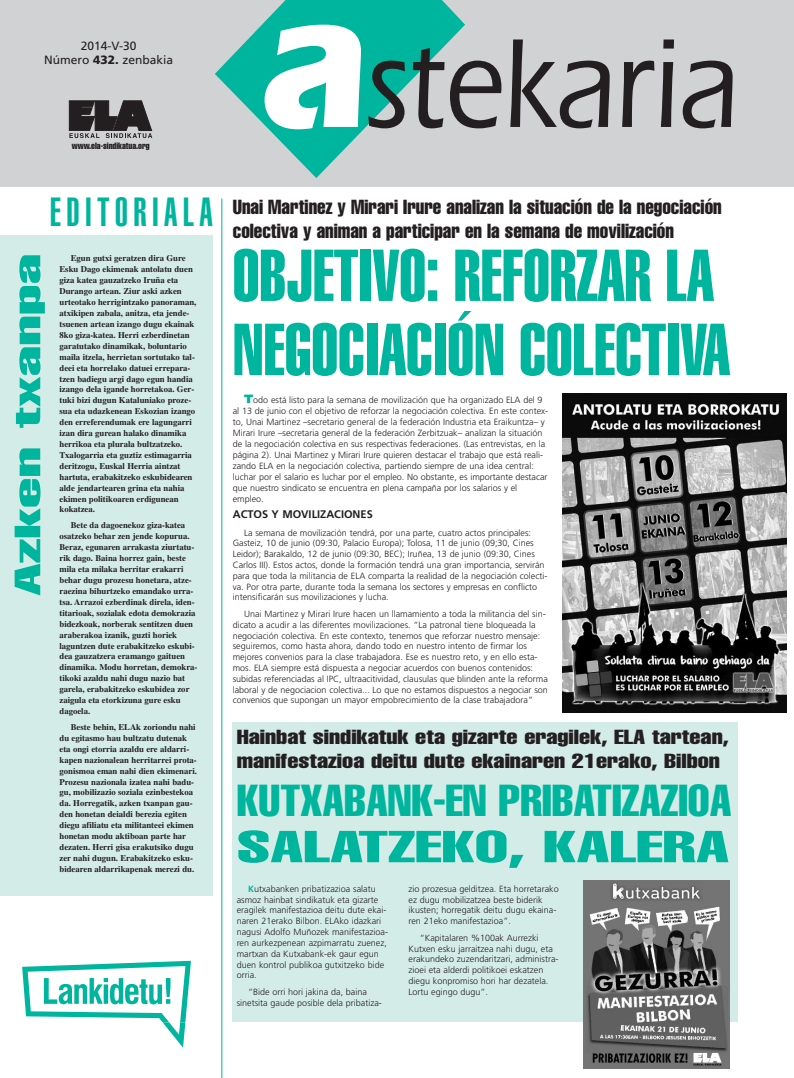
<style>
.page{position:relative;width:794px;height:1078px;background:#fff}
.page>*{position:absolute;margin:0;border:0;box-sizing:border-box;transform-origin:0 0}
.t1{font:500 131px "Itc Eras";color:#231f20;scale:.85 1}
.t2{font:72px/74px "Helvetica Extra Compressed";color:#00b59d}
.t3{font:extra-condensed 44px/46px "Helvetica";color:#00b59d;scale:1.07 1}
.t4{font:900 extra-condensed 40px "Helvetica";letter-spacing:.135em;color:#00b59d}
.t5{font:extra-condensed 36px "Helvetica";color:#00b59d;scale:2 1}
.t6{font:extra-condensed 20px/24px "Helvetica";color:#231f20}
.t7{font:extra-condensed 20px/24px "Helvetica";color:#231f20;scale:1.3 1}
.t8{font:12px/14px "Frutiger";color:#231f20;text-align:center}
.t9{font:700 11px "Frutiger";color:#231f20}
.t10{font:300 9px/10.8px "Frutiger";color:#231f20}
.t11{font:extra-condensed 9px "Helvetica";color:#231f20}
.t12{font:700 8.7px/10.9px "Times";color:#231f20}
.s1{font-weight:900}
.s2{font-weight:700;font-size:200px;color:#fff}
.s3{font-weight:900;font-size:12px;color:#00b59d}
.s4{font-weight:700;color:#00b59d}
</style>
<div class="page">
<div style="left:232px;top:721px;width:505px;height:299px;background:#d4ece7"></div>
<div style="left:0;top:0;width:794px;height:187px;background:#d1d2d4"></div>
<svg style="left:215px;top:0;width:250px;height:178px;fill:#00b59d"></svg>
<div style="left:0;top:235px;width:213px;height:660px;background:#d4ece7"></div>
<hr style="left:222px;top:198px;width:1px;height:879px;background:#00b59d">
<img style="left:563px;top:393px;width:223px;height:318px">
<img style="left:583px;top:880px;width:146px;height:188px">
<svg style="left:22px;top:960px;width:169px;height:87px"></svg>
<svg style="left:69px;top:101px;width:83px;height:37px"></svg>
<h3 class="t8" style="left:44px;top:40px;width:131px">2014-V-30<br>Número <span class="s1">432.</span> zenbakia</h3>
<p class="t11" style="left:72px;top:143px;width:80px">www.ela-sindikatua.org</p>
<h3 class="t4" style="left:50px;top:197px;width:164px">EDITORIALA</h3>
<p class="t12" style="left:59px;top:254px;width:138px;text-indent:11px">Egun gutxi geratzen dira Gure Esku Dago ekimenak antolatu duen giza katea gauzatzeko Iruña eta Durango artean. Ziur aski azken urteotako herrigintzako panoraman, atxikipen zabala, anitza, eta jende&shy;tsuenen artean izango dugu ekainak 8ko giza-katea. Herri ezberdinetan garatutako dinamikak, boluntario maila itzela, herrietan sortutako tal&shy;deei eta horrelako datuei errepara&shy;tzen badiegu argi dago egun handia izango dela igande horretakoa. Ger&shy;tuki bizi dugun Kataluniako proze&shy;sua eta udazkenean Eskozian izango den erreferendumak ere lagungarri izan dira gurean halako dinamika herrikoa eta plurala bultzatzeko.<br>Txalogarria eta guztiz estimagarria deritzogu, Euskal Herria aintzat hartuta, erabakitzeko eskubidearen alde jendartearen grina eta nahia ekimen politikoaren erdigunean kokatzea.</p>
<p class="t12" style="left:59px;top:521px;width:139px;text-indent:11px">Bete da dagoenekoz giza-katea osatzeko behar zen jende kopurua.<br>Beraz, egunaren arrakasta ziurtatu&shy;rik dago. Baina horrez gain, beste mila eta milaka herritar erakarri behar dugu prozesu honetara, atze&shy;raezina bihurtzeko emandako urra&shy;tsa. Arrazoi ezberdinak direla, iden&shy;titarioak, sozialak edota demokrazia bidezkoak, norberak sentitzen duen araberakoa izanik, guzti horiek laguntzen dute erabakitzeko eskubi&shy;dea gauzatzera eramango gaituen dinamika. Modu horretan, demokra&shy;tikoki azaldu nahi dugu nazio bat garela, erabakitzeko eskubidea zor zaigula eta etorkizuna gure esku dagoela.</p>
<p class="t12" style="left:59px;top:722px;width:139px;text-indent:11px">Beste behin, ELAk zoriondu nahi du egitasmo hau bultzatu dutenak eta ongi etorria azaldu ere aldarri&shy;kapen nazionalean herritarrei prota&shy;gonismoa eman nahi dien ekimenari.<br>Prozesu nazionala izatea nahi badu&shy;gu, mobilizazio soziala ezinbestekoa da. Horregatik, azken txanpan gau&shy;den honetan deialdi berezia egiten diegu afiliatu eta militanteei ekimen honetan modu aktiboan parte har dezaten. Herri gisa erakutsiko dugu zer nahi dugun. Erabakitzeko esku&shy;bidearen aldarrikapenak merezi du.</p>
<h3 class="t5" style="left:15px;top:596px;width:173px;rotate:-90deg">Azken txanpa</h3>
<h1 class="t1" style="left:258px;top:39px;width:566px"><span class="s2">a</span>stekaria</h1>
<h3 class="t6" style="left:233px;top:196px;width:490px">Unai Martinez y Mirari Irure analizan la situación de la negociación colectiva y animan a participar en la semana de movilización</h3>
<h2 class="t2" style="left:233px;top:243px;width:498px">OBJETIVO: REFORZAR LA<br>NEGOCIACIÓN COLECTIVA</h2>
<p class="t10" style="left:233px;top:395px;width:317px;text-indent:11px"><span class="s3">T</span>odo está listo para la semana de movilización que ha organizado ELA del 9 al 13 de junio con el objetivo de reforzar la negociación colectiva. En este contex&shy;to, Unai Martinez –secretario general de la federación Industria eta Eraikuntza– y Mirari Irure –secretaria general de la federación Zerbitzuak– analizan la situación de la negociación colectiva en sus respectivas federaciones. (Las entrevistas, en la página 2). Unai Martinez y Mirari Irure quieren destacar el trabajo que está reali&shy;zando ELA en la negociación colectiva, partiendo siempre de una idea central: luchar por el salario es luchar por el empleo. No obstante, es importante destacar que nuestro sindicato se encuentra en plena campaña por los salarios y el empleo.</p>
<p class="t9" style="left:233px;top:510px;width:141px">ACTOS Y MOVILIZACIONES</p>
<p class="t10" style="left:233px;top:527px;width:316px;text-indent:11px">La semana de movilización tendrá, por una parte, cuatro actos principales:<br>Gasteiz, 10 de junio (09:30, Palacio Europa); Tolosa, 11 de junio (09;30, Cines Leidor); Barakaldo, 12 de junio (09:30, BEC); Iruñea, 13 de junio (09:30, Cines Carlos III). Estos actos, donde la formación tendrá una gran importancia, servirán para que toda la militancia de ELA comparta la realidad de la negociación colecti&shy;va. Por otra parte, durante toda la semana los sectores y empresas en conflicto intensificarán sus movilizaciones y lucha.</p>
<p class="t10" style="left:233px;top:609px;width:316px;text-indent:11px">Unai Martinez y Mirari Irure hacen un llamamiento a toda la militancia del sin&shy;dicato a acudir a las diferentes movilizaciones. “La patronal tiene bloqueada la negociación colectiva. En este contexto, tenemos que reforzar nuestro mensaje: seguiremos, como hasta ahora, dando todo en nuestro intento de firmar los mejores convenios para la clase trabajadora. Ese es nuestro reto, y en ello esta&shy;mos. ELA siempre está dispuesta a negociar acuerdos con buenos contenidos: subidas referenciadas al IPC, ultraacitividad, clausulas que blinden ante la reforma laboral y de negociacion colectiva... Lo que no estamos dispuestos a negociar son convenios que supongan un mayor empobrecimiento de la clase trabajadora”</p>
<h3 class="t7" style="left:237px;top:726px;width:380px">Hainbat sindikatuk eta gizarte eragilek, ELA tartean, manifestazioa deitu dute ekainaren 21erako, Bilbon</h3>
<h3 class="t3" style="left:237px;top:780px;width:464px">KUTXABANK-EN PRIBATIZAZIOA<br>SALATZEKO, KALERA</h3>
<p class="t10" style="left:237px;top:883px;width:153px;text-indent:11px"><span class="s4">K</span>utxabanken pribatizazioa salatu asmoz hainbat sindikatuk eta gizarte eragilek manifestazioa deitu dute ekai&shy;naren 21erako Bilbon. ELAko idazkari nagusi Adolfo Muñozek manifestazioa&shy;ren aurkezpenean azpimarratu zuenez, martxan da Kutxabank-ek gaur egun duen kontrol publikoa gutxitzeko bide orria.</p>
<p class="t10" style="left:237px;top:986px;width:146px;text-align:center">“Bide orri hori jakina da, baina sinetsita gaude posible dela pribatiza-</p>
<p class="t10" style="left:408px;top:883px;width:152px">zio prozesua gelditzea. Eta horretarako ez dugu mobilizatzea beste biderik ikusten; horregatik deitu dugu ekaina&shy;ren 21eko manifestazioa”.</p>
<p class="t10" style="left:408px;top:932px;width:151px;text-indent:11px">“Kapitalaren %100ak Aurrezki Kutxen esku jarraitzea nahi dugu, eta erakundeko zuzendaritzari, administra&shy;zioei eta alderdi politikoei eskatzen diegu konpromiso hori har dezatela.<br>Lortu egingo dugu”.</p>
</div>
